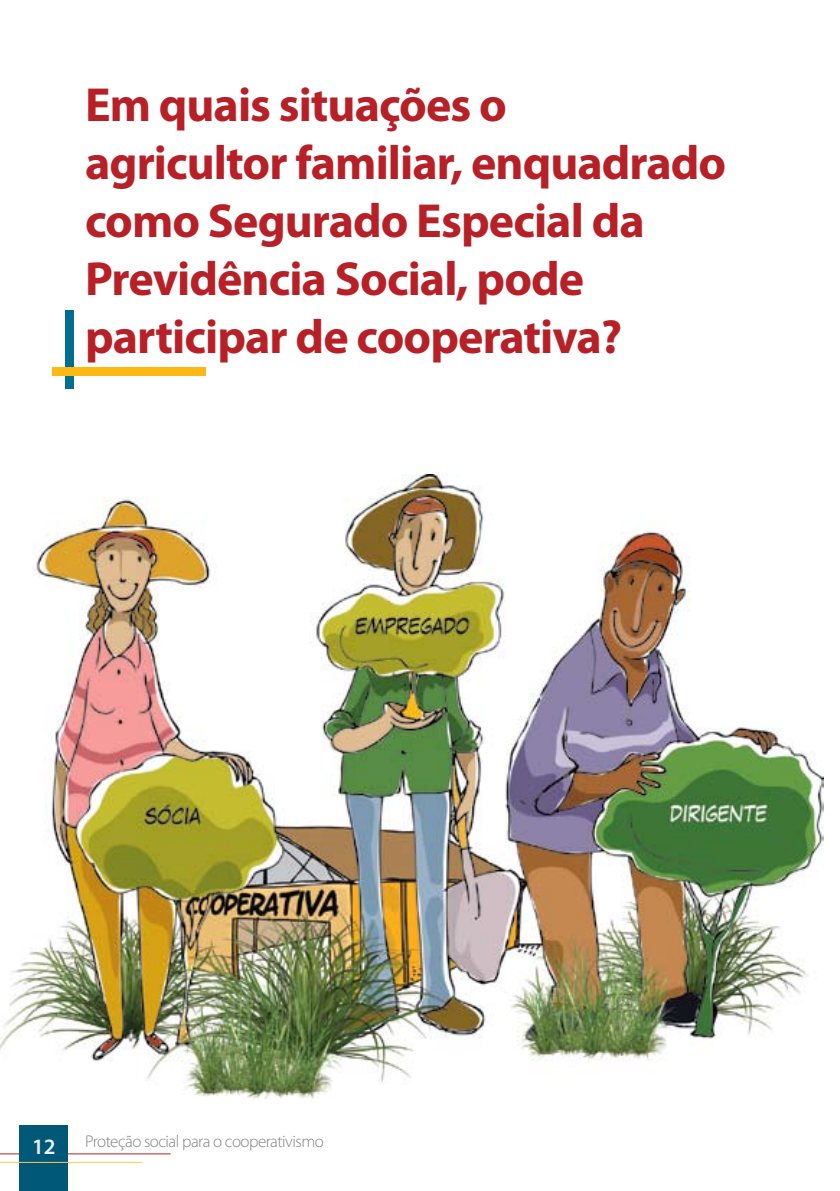
<style>
.page{position:relative;width:840px;height:1191px;background:#fff}
.page>*{position:absolute;margin:0;border:0;box-sizing:border-box;transform-origin:0 0}
.t1{font:700 48px/58px "Myriad Pro";letter-spacing:-.02em;color:#b72026}
.t2{font:600 22px "Myriad Pro";color:#e7f1f7}
.t3{font:300 17px "Myriad Pro";letter-spacing:-.03em;color:#808285}
</style>
<div class="page">
<hr style="left:0;top:1153px;width:170px;height:1px;background:#b72026">
<div style="left:20px;top:1125px;width:48px;height:66px;background:#005879"></div>
<hr style="left:0;top:1162px;width:142px;height:1px;background:#ffcc4e">
<div style="left:66px;top:310px;width:8px;height:78px;background:#006e8f"></div>
<div style="left:53px;top:367px;width:153px;height:9px;background:#fdb813"></div>
<img style="left:0;top:474px;width:822px;height:624px">
<p class="t1" style="left:85px;top:74px;width:642px">Em quais situações o<br>agricultor familiar, enquadrado como Segurado Especial da<br>Previdência Social, pode participar de cooperativa?</p>
<p class="t2" style="left:32px;top:1132px;width:25px">12</p>
<p class="t3" style="left:85px;top:1131px;width:240px">Proteção social para o cooperativismo</p>
</div>
